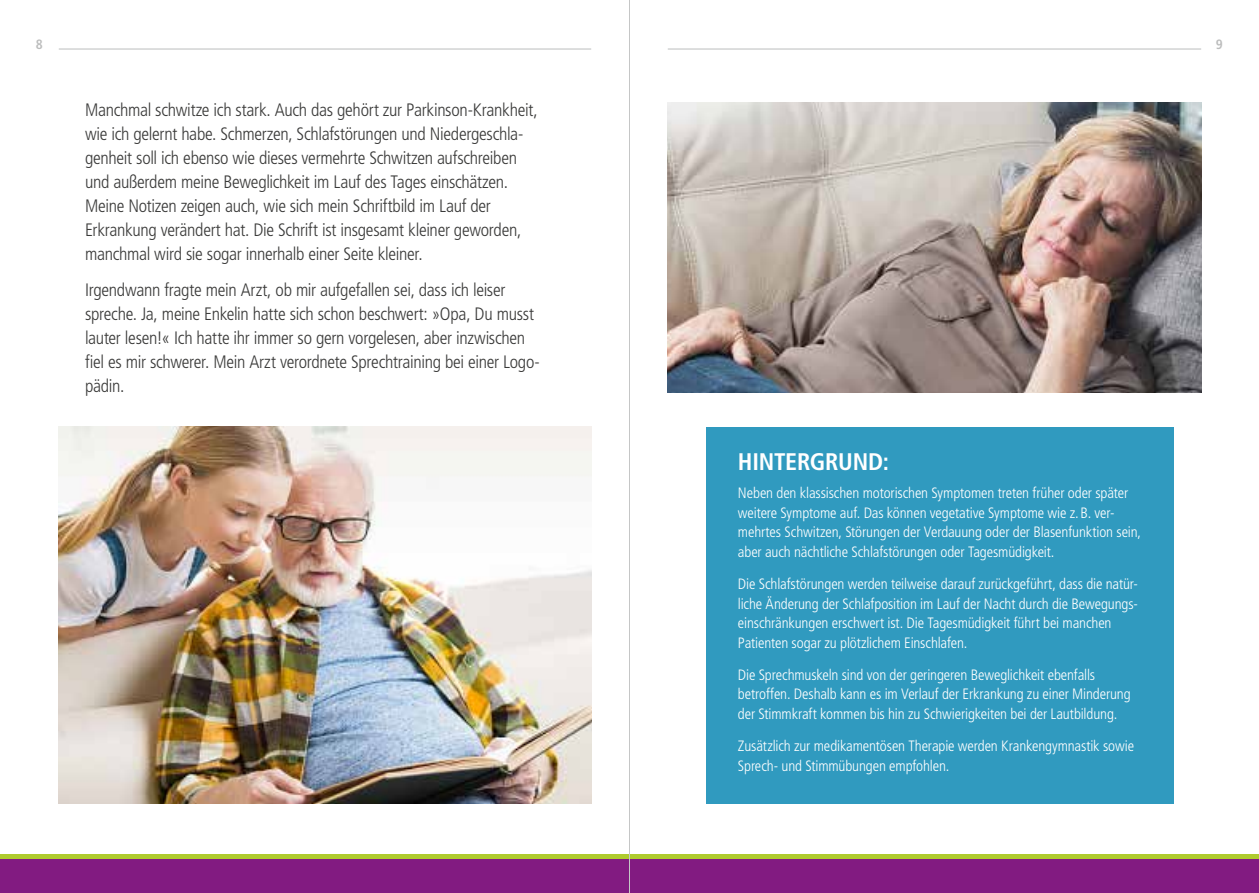
<style>
.page{position:relative;width:1259px;height:893px;background:#fff}
.page>*{position:absolute;margin:0;border:0;box-sizing:border-box;transform-origin:0 0}
.t1{font:700 condensed 24px "Frutiger LT Std";letter-spacing:-.01em;color:#fff}
.t2{font:300 condensed 18px/24px "Frutiger LT Std";letter-spacing:-.02em;color:#3a3a39}
.t3{font:300 condensed 15px/19.5px "Frutiger LT Std";letter-spacing:-.01em;color:#fff}
.t4{font:700 condensed 13.5px "Frutiger LT Std";color:#bcbdbd}
</style>
<div class="page">
<hr style="left:59px;top:49px;width:532px;height:1px;background:#bcbdbd">
<hr style="left:668px;top:49px;width:533px;height:1px;background:#bcbdbd">
<div style="left:0;top:855px;width:1259px;height:38px;background:#821b81"></div>
<hr style="left:0;top:855px;width:1259px;height:4px;background:#afcb2e">
<img style="left:668px;top:102px;width:533px;height:291px">
<img style="left:59px;top:427px;width:532px;height:377px">
<div style="left:706px;top:427px;width:468px;height:377px;background:#309abf"></div>
<hr style="left:629px;top:0;width:1px;height:893px;background:#c5c6c6">
<p class="t4" style="left:36px;top:37px;width:8px">8</p>
<p class="t4" style="left:1215px;top:37px;width:8px">9</p>
<p class="t2" style="left:85px;top:98px;width:454px">Manchmal schwitze ich stark. Auch das gehört zur Parkinson-Krankheit, wie ich gelernt habe. Schmerzen, Schlafstörungen und Niedergeschla&shy;genheit soll ich ebenso wie dieses vermehrte Schwitzen aufschreiben und außerdem meine Beweglichkeit im Lauf des Tages einschätzen.<br>Meine Notizen zeigen auch, wie sich mein Schriftbild im Lauf der Erkrankung verändert hat. Die Schrift ist insgesamt kleiner geworden, manchmal wird sie sogar innerhalb einer Seite kleiner.</p>
<p class="t2" style="left:85px;top:278px;width:456px">Irgendwann fragte mein Arzt, ob mir aufgefallen sei, dass ich leiser spreche. Ja, meine Enkelin hatte sich schon beschwert: »Opa, Du musst lauter lesen!« Ich hatte ihr immer so gern vorgelesen, aber inzwischen fiel es mir schwerer. Mein Arzt verordnete Sprechtraining bei einer Logo&shy;pädin.</p>
<h1 class="t1" style="left:738px;top:448px;width:153px">HINTERGRUND:</h1>
<p class="t3" style="left:738px;top:484px;width:405px">Neben den klassischen motorischen Symptomen treten früher oder später weitere Symptome auf. Das können vegetative Symptome wie z.B. ver&shy;mehrtes Schwitzen, Störungen der Verdauung oder der Blasenfunktion sein, aber auch nächtliche Schlafstörungen oder Tagesmüdigkeit.</p>
<p class="t3" style="left:738px;top:574px;width:401px">Die Schlafstörungen werden teilweise darauf zurückgeführt, dass die natür&shy;liche Änderung der Schlafposition im Lauf der Nacht durch die Bewegungs&shy;einschränkungen erschwert ist. Die Tagesmüdigkeit führt bei manchen Patienten sogar zu plötzlichem Einschlafen.</p>
<p class="t3" style="left:738px;top:665px;width:394px">Die Sprechmuskeln sind von der geringeren Beweglichkeit ebenfalls betroffen. Deshalb kann es im Verlauf der Erkrankung zu einer Minderung der Stimmkraft kommen bis hin zu Schwierigkeiten bei der Lautbildung.</p>
<p class="t3" style="left:738px;top:736px;width:397px">Zusätzlich zur medikamentösen Therapie werden Krankengymnastik sowie<br>Sprech- und Stimmübungen empfohlen.</p>
</div>
